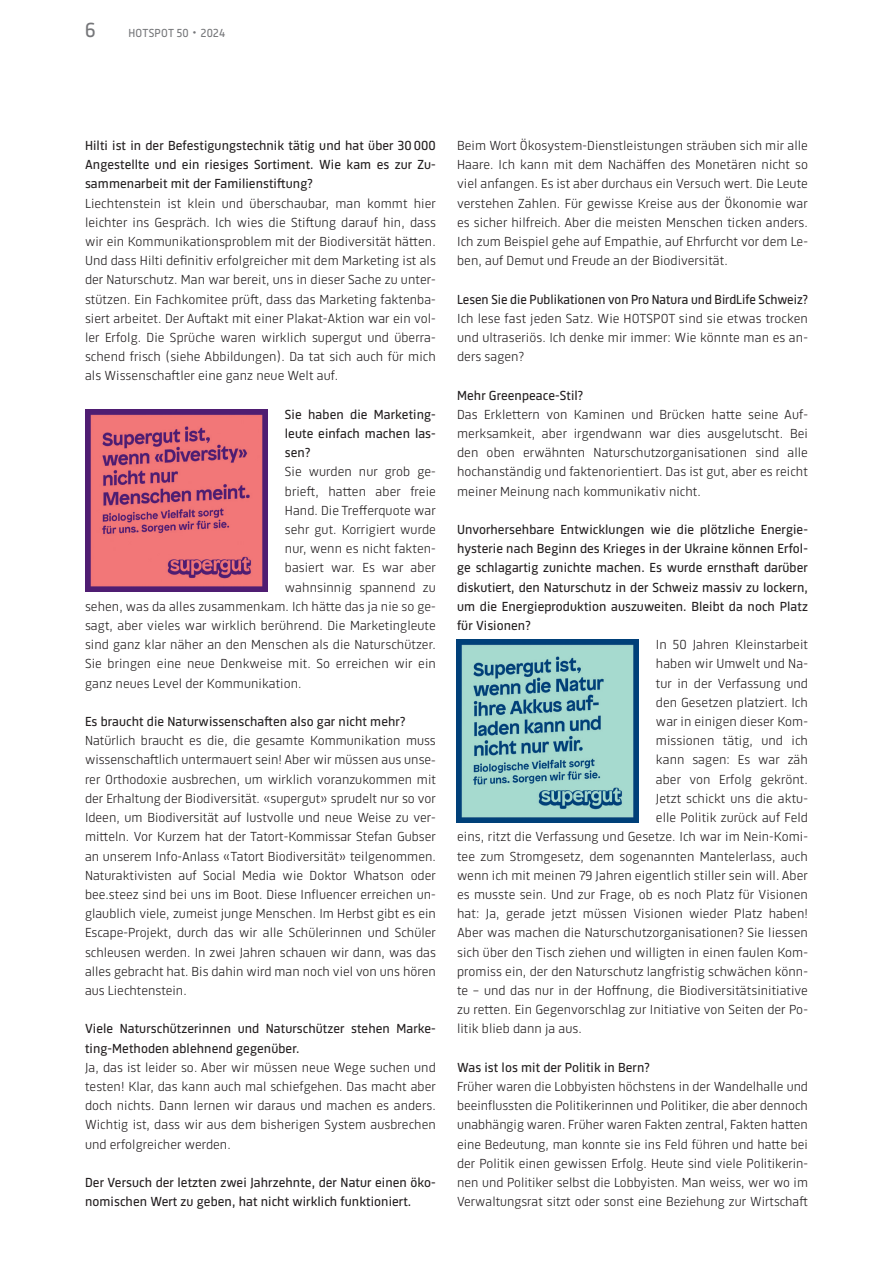
<style>
.page{position:relative;width:893px;height:1263px;background:#fff}
.page>*{position:absolute;margin:0;border:0;box-sizing:border-box;transform-origin:0 0}
.t1{font:21px "Sinews Sans Pro";color:#757679}
.t2{font:300 13.5px/19.2px "Sinews Sans Pro";letter-spacing:.005em;color:#231f20;text-align:justify;scale:1.04 1}
.t3{font:13.5px/19.2px "Sinews Sans Pro";letter-spacing:.005em;color:#231f20;text-align:justify;scale:1.04 1}
.t4{font:300 13.5px/19.2px "Sinews Sans Pro";letter-spacing:.005em;color:#231f20;text-align:justify}
.t5{font:13.5px "Sinews Sans Pro";letter-spacing:.005em;color:#231f20}
.t6{font:12px "Sinews Sans Pro";letter-spacing:.02em;color:#757679}
.s1{font-family:"Melior LT Pro";font-weight:700;font-size:18px}
</style>
<div class="page">
<img style="left:85px;top:409px;width:183px;height:183px">
<img style="left:456px;top:639px;width:183px;height:183px">
<h1 class="t1" style="left:85px;top:15px;width:12px">6</h1>
<p class="t6" style="left:129px;top:24px;width:98px">HOTSPOT 50 <span class="s1">·</span> 2024</p>
<p class="t3" style="left:85px;top:135px;width:339px">Hilti ist in der Befestigungstechnik tätig und hat über 30 000<br>Angestellte und ein riesiges Sortiment. Wie kam es zur Zu&shy;sammenarbeit mit der Familienstiftung?</p>
<p class="t2" style="left:85px;top:192px;width:339px">Liechtenstein ist klein und überschaubar, man kommt hier leichter ins Gespräch. Ich wies die Stiftung darauf hin, dass wir ein Kommunikationsproblem mit der Biodiversität hätten.<br>Und dass Hilti definitiv erfolgreicher mit dem Marketing ist als der Naturschutz. Man war bereit, uns in dieser Sache zu unter&shy;stützen. Ein Fachkomitee prüft, dass das Marketing faktenba&shy;siert arbeitet. Der Auftakt mit einer Plakat-Aktion war ein vol&shy;ler Erfolg. Die Sprüche waren wirklich supergut und überra&shy;schend frisch (siehe Abbildungen). Da tat sich auch für mich als Wissenschaftler eine ganz neue Welt auf.</p>
<p class="t3" style="left:285px;top:404px;width:147px">Sie haben die Marketing&shy;leute einfach machen las&shy;sen?</p>
<p class="t2" style="left:285px;top:461px;width:147px">Sie wurden nur grob ge-</p>
<p class="t2" style="left:285px;top:480px;width:147px">brieft, hatten aber freie</p>
<p class="t2" style="left:285px;top:500px;width:147px">Hand. Die Trefferquote war</p>
<p class="t2" style="left:285px;top:519px;width:147px">sehr gut. Korrigiert wurde</p>
<p class="t2" style="left:285px;top:538px;width:147px">nur, wenn es nicht fakten-</p>
<p class="t2" style="left:285px;top:557px;width:147px">basiert war. Es war aber</p>
<p class="t2" style="left:285px;top:576px;width:147px">wahnsinnig spannend zu</p>
<p class="t2" style="left:85px;top:596px;width:339px">sehen, was da alles zusammenkam. Ich hätte das ja nie so ge-</p>
<p class="t2" style="left:85px;top:615px;width:339px">sagt, aber vieles war wirklich berührend. Die Marketingleute</p>
<p class="t2" style="left:85px;top:634px;width:339px">sind ganz klar näher an den Menschen als die Naturschützer.</p>
<p class="t2" style="left:85px;top:653px;width:339px">Sie bringen eine neue Denkweise mit. So erreichen wir ein</p>
<p class="t2" style="left:85px;top:672px;width:210px">ganz neues Level der Kommunikation.</p>
<p class="t3" style="left:85px;top:711px;width:309px">Es braucht die Naturwissenschaften also gar nicht mehr?</p>
<p class="t2" style="left:85px;top:730px;width:339px">Natürlich braucht es die, die gesamte Kommunikation muss wissenschaftlich untermauert sein! Aber wir müssen aus unse&shy;rer Orthodoxie ausbrechen, um wirklich voranzukommen mit der Erhaltung der Biodiversität. «supergut» sprudelt nur so vor Ideen, um Biodiversität auf lustvolle und neue Weise zu ver&shy;mitteln. Vor Kurzem hat der Tatort-Kommissar Stefan Gubser an unserem Info-Anlass «Tatort Biodiversität» teilgenommen.<br>Naturaktivisten auf Social Media wie Doktor Whatson oder bee.steez sind bei uns im Boot. Diese Influencer erreichen un&shy;glaublich viele, zumeist junge Menschen. Im Herbst gibt es ein Escape-Projekt, durch das wir alle Schülerinnen und Schüler schleusen werden. In zwei Jahren schauen wir dann, was das alles gebracht hat. Bis dahin wird man noch viel von uns hören aus Liechtenstein.</p>
<p class="t3" style="left:85px;top:1018px;width:339px">Viele Naturschützerinnen und Naturschützer stehen Marke&shy;ting-Methoden ablehnend gegenüber.</p>
<p class="t2" style="left:85px;top:1056px;width:339px">Ja, das ist leider so. Aber wir müssen neue Wege suchen und testen! Klar, das kann auch mal schiefgehen. Das macht aber doch nichts. Dann lernen wir daraus und machen es anders.<br>Wichtig ist, dass wir aus dem bisherigen System ausbrechen und erfolgreicher werden.</p>
<p class="t3" style="left:85px;top:1172px;width:339px">Der Versuch der letzten zwei Jahrzehnte, der Natur einen öko&shy;nomischen Wert zu geben, hat nicht wirklich funktioniert.</p>
<p class="t2" style="left:457px;top:135px;width:339px">Beim Wort Ökosystem-Dienstleistungen sträuben sich mir alle Haare. Ich kann mit dem Nachäffen des Monetären nicht so viel anfangen. Es ist aber durchaus ein Versuch wert. Die Leute verstehen Zahlen. Für gewisse Kreise aus der Ökonomie war es sicher hilfreich. Aber die meisten Menschen ticken anders.<br>Ich zum Beispiel gehe auf Empathie, auf Ehrfurcht vor dem Le&shy;ben, auf Demut und Freude an der Biodiversität.</p>
<p class="t5" style="left:457px;top:289px;width:352px">Lesen Sie die Publikationen von Pro Natura und BirdLife Schweiz?</p>
<p class="t2" style="left:457px;top:308px;width:339px">Ich lese fast jeden Satz. Wie HOTSPOT sind sie etwas trocken und ultraseriös. Ich denke mir immer: Wie könnte man es an&shy;ders sagen?</p>
<p class="t3" style="left:457px;top:384px;width:123px">Mehr Greenpeace-Stil?</p>
<p class="t2" style="left:457px;top:404px;width:339px">Das Erklettern von Kaminen und Brücken hatte seine Auf&shy;merksamkeit, aber irgendwann war dies ausgelutscht. Bei den oben erwähnten Naturschutzorganisationen sind alle hochanständig und faktenorientiert. Das ist gut, aber es reicht meiner Meinung nach kommunikativ nicht.</p>
<p class="t3" style="left:457px;top:519px;width:339px">Unvorhersehbare Entwicklungen wie die plötzliche Energie&shy;hysterie nach Beginn des Krieges in der Ukraine können Erfol&shy;ge schlagartig zunichte machen. Es wurde ernsthaft darüber diskutiert, den Naturschutz in der Schweiz massiv zu lockern, um die Energieproduktion auszuweiten. Bleibt da noch Platz für Visionen?</p>
<p class="t2" style="left:656px;top:634px;width:148px">In 50 Jahren Kleinstarbeit</p>
<p class="t2" style="left:656px;top:653px;width:148px">haben wir Umwelt und Na-</p>
<p class="t2" style="left:656px;top:672px;width:148px">tur in der Verfassung und</p>
<p class="t2" style="left:656px;top:692px;width:148px">den Gesetzen platziert. Ich</p>
<p class="t2" style="left:656px;top:711px;width:148px">war in einigen dieser Kom-</p>
<p class="t2" style="left:656px;top:730px;width:148px">missionen tätig, und ich</p>
<p class="t2" style="left:656px;top:749px;width:148px">kann sagen: Es war zäh</p>
<p class="t2" style="left:656px;top:768px;width:148px">aber von Erfolg gekrönt.</p>
<p class="t2" style="left:656px;top:788px;width:148px">Jetzt schickt uns die aktu-</p>
<p class="t2" style="left:656px;top:807px;width:148px">elle Politik zurück auf Feld</p>
<p class="t2" style="left:457px;top:826px;width:339px">eins, ritzt die Verfassung und Gesetze. Ich war im Nein-Komi-</p>
<p class="t2" style="left:457px;top:845px;width:339px">tee zum Stromgesetz, dem sogenannten Mantelerlass, auch</p>
<p class="t2" style="left:457px;top:864px;width:339px">wenn ich mit meinen 79 Jahren eigentlich stiller sein will. Aber</p>
<p class="t2" style="left:457px;top:884px;width:339px">es musste sein. Und zur Frage, ob es noch Platz für Visionen</p>
<p class="t2" style="left:457px;top:903px;width:339px">hat: Ja, gerade jetzt müssen Visionen wieder Platz haben!</p>
<p class="t2" style="left:457px;top:922px;width:339px">Aber was machen die Naturschutzorganisationen? Sie liessen</p>
<p class="t2" style="left:457px;top:941px;width:339px">sich über den Tisch ziehen und willigten in einen faulen Kom-</p>
<p class="t2" style="left:457px;top:960px;width:339px">promiss ein, der den Naturschutz langfristig schwächen könn-</p>
<p class="t2" style="left:457px;top:980px;width:339px">te – und das nur in der Hoffnung, die Biodiversitätsinitiative</p>
<p class="t2" style="left:457px;top:999px;width:339px">zu retten. Ein Gegenvorschlag zur Initiative von Seiten der Po-</p>
<p class="t2" style="left:457px;top:1018px;width:122px">litik blieb dann ja aus.</p>
<p class="t3" style="left:457px;top:1056px;width:187px">Was ist los mit der Politik in Bern?</p>
<p class="t4" style="left:457px;top:1076px;width:352px">Früher waren die Lobbyisten höchstens in der Wandelhalle und beeinflussten die Politikerinnen und Politiker, die aber dennoch unabhängig waren. Früher waren Fakten zentral, Fakten hatten eine Bedeutung, man konnte sie ins Feld führen und hatte bei der Politik einen gewissen Erfolg. Heute sind viele Politikerin&shy;nen und Politiker selbst die Lobbyisten. Man weiss, wer wo im Verwaltungsrat sitzt oder sonst eine Beziehung zur Wirtschaft</p>
</div>
